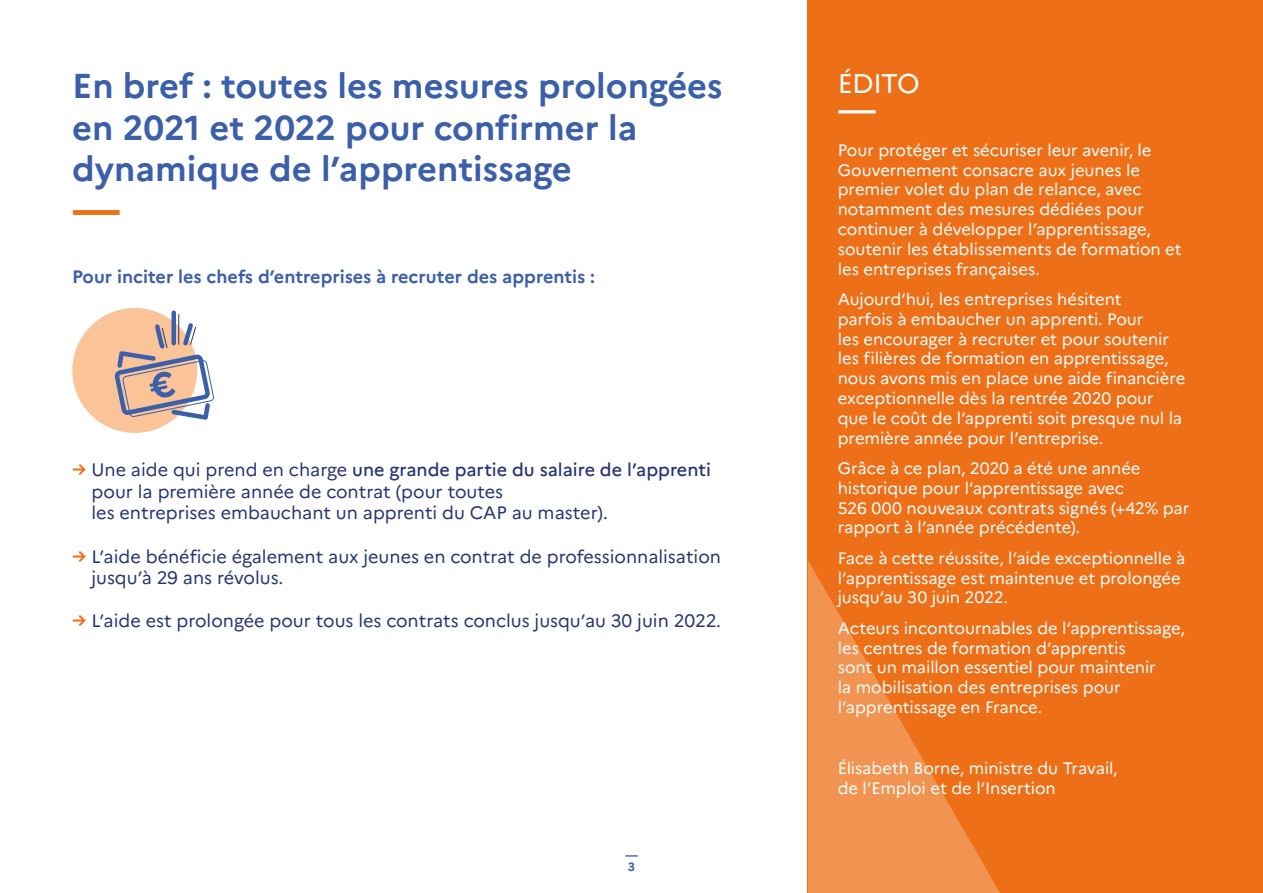
<style>
.page{position:relative;width:1263px;height:893px;background:#fff}
.page>*{position:absolute;margin:0;border:0;box-sizing:border-box;transform-origin:0 0}
.t1{font:700 45px "Marianne";color:#ed7019}
.t2{font:500 36px "Marianne";color:#fff}
.t3{font:700 34.5px/41.4px "Marianne";color:#3b5fa9}
.t4{font:27px "Marianne";letter-spacing:-.03em;color:#fff}
.t5{font:18px/21.6px "Marianne";color:#273475}
.t6{font:700 18px "Marianne";color:#3b5fa9}
.t7{font:16.5px/19.8px "Marianne";letter-spacing:-.005em;color:#fff}
.t8{font:700 12px/12px "Marianne";color:#3b5fa9}
.s1{font-weight:700;color:#ed7019}
.s2{font-weight:500}
</style>
<div class="page">
<div style="left:808px;top:0;width:455px;height:893px;background:#ed7019"></div>
<div style="left:72px;top:308px;width:125px;height:125px;background:#fac398;border-radius:50%"></div>
<svg style="left:111px;top:308px;width:103px;height:115px"></svg>
<svg style="left:808px;top:561px;width:192px;height:332px;fill:#f19351"></svg>
<h3 class="t3" style="left:72px;top:65px;width:652px">En bref : toutes les mesures prolongées en 2021 et 2022 pour confirmer la dynamique de l’apprentissage</h3>
<h1 class="t1" style="left:72px;top:181px;width:50px">—</h1>
<p class="t6" style="left:72px;top:265px;width:524px">Pour inciter les chefs d’entreprises à recruter des apprentis :</p>
<p class="t5" style="left:92px;top:459px;width:621px;text-indent:-19px"><span class="s1">→</span> Une aide qui prend en charge <span class="s2">une grande partie du salaire de l’apprenti </span>pour la première année de contrat (pour toutes<br>les entreprises embauchant un apprenti du CAP au master).</p>
<p class="t5" style="left:92px;top:545px;width:631px;text-indent:-19px"><span class="s1">→</span> L’aide bénéficie également aux jeunes en contrat de professionnalisation jusqu’à 29 ans révolus.</p>
<p class="t5" style="left:72px;top:610px;width:650px"><span class="s1">→</span> L’aide est prolongée pour tous les contrats conclus jusqu’au 30 juin 2022.</p>
<p class="t8" style="left:625px;top:849px;width:14px">—<br>3</p>
<h3 class="t4" style="left:838px;top:66px;width:83px">ÉDITO</h3>
<h2 class="t2" style="left:838px;top:86px;width:40px">—</h2>
<p class="t7" style="left:838px;top:140px;width:346px">Pour protéger et sécuriser leur avenir, le Gouvernement consacre aux jeunes le premier volet du plan de relance, avec notamment des mesures dédiées pour continuer à développer l’apprentissage, soutenir les établissements de formation et les entreprises françaises.</p>
<p class="t7" style="left:838px;top:289px;width:349px">Aujourd’hui, les entreprises hésitent<br>parfois à embaucher un apprenti. Pour<br>les encourager à recruter et pour soutenir les filières de formation en apprentissage, nous avons mis en place une aide financière exceptionnelle dès la rentrée 2020 pour que le coût de l’apprenti soit presque nul la première année pour l’entreprise.</p>
<p class="t7" style="left:838px;top:458px;width:353px">Grâce à ce plan, 2020 a été une année historique pour l’apprentissage avec<br>526 000 nouveaux contrats signés (+42% par rapport à l’année précédente).</p>
<p class="t7" style="left:838px;top:548px;width:349px">Face à cette réussite, l’aide exceptionnelle à l’apprentissage est maintenue et prolongée jusqu’au 30 juin 2022.</p>
<p class="t7" style="left:838px;top:618px;width:349px">Acteurs incontournables de l’apprentissage, les centres de formation d’apprentis<br>sont un maillon essentiel pour maintenir<br>la mobilisation des entreprises pour l’apprentissage en France.</p>
<p class="t7" style="left:838px;top:758px;width:281px">Élisabeth Borne, ministre du Travail, de l’Emploi et de l’Insertion</p>
</div>
